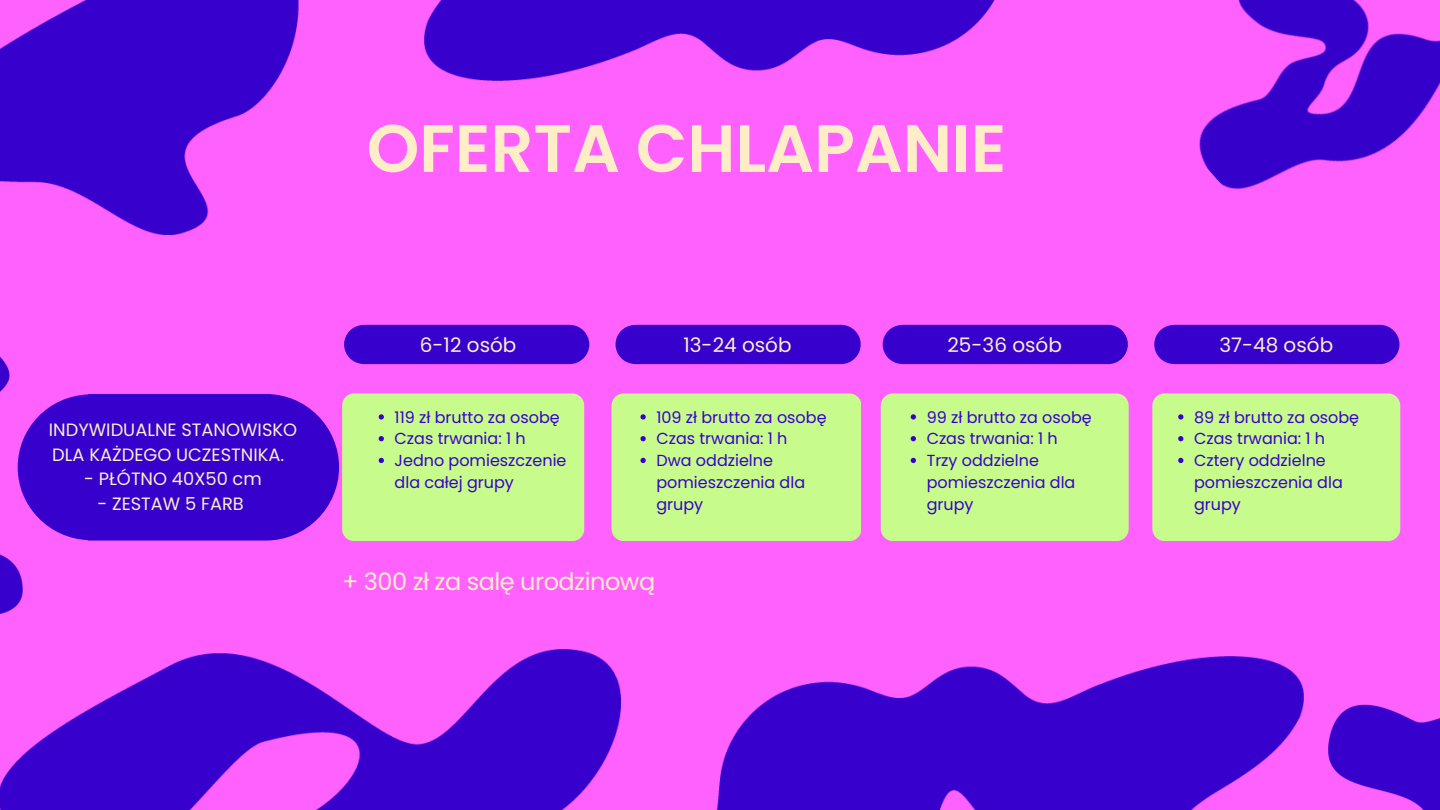
<style>
.page{position:relative;width:1440px;height:810px;background:#ff61ff}
.page>*{position:absolute;margin:0;border:0;box-sizing:border-box;transform-origin:0 0}
.t1{font:600 67px "Poppins";color:#ffedc8}
.t2{font:24px "Poppins";letter-spacing:-.02em;color:#ffedc8}
.t3{font:20px "Poppins";color:#ffedc8}
.t4{font:17.8px/24.8px "Poppins";color:#ffedc8}
.t5{font:16px/21.8px "Poppins";color:#3800cd}
</style>
<div class="page">
<svg style="left:23px;top:394px;width:316px;height:147px;background:#4908d1"></svg>
<div style="left:342px;top:393px;width:242px;height:148px;background:#c7fb8c;border-radius:12px"></div>
<div style="left:612px;top:393px;width:249px;height:148px;background:#c7fb8c;border-radius:12px"></div>
<div style="left:881px;top:393px;width:248px;height:148px;background:#c7fb8c;border-radius:12px"></div>
<div style="left:1152px;top:393px;width:248px;height:148px;background:#c7fb8c;border-radius:12px"></div>
<div style="left:344px;top:325px;width:245px;height:39px;background:#3800cd;border-radius:19px"></div>
<div style="left:616px;top:325px;width:245px;height:39px;background:#3800cd;border-radius:19px"></div>
<div style="left:883px;top:325px;width:245px;height:39px;background:#3800cd;border-radius:19px"></div>
<div style="left:1154px;top:325px;width:245px;height:39px;background:#3800cd;border-radius:19px"></div>
<img style="left:1329px;top:704px;width:111px;height:106px">
<img style="left:0;top:0;width:299px;height:235px">
<img style="left:1199px;top:0;width:241px;height:190px">
<img style="left:0;top:650px;width:620px;height:160px">
<img style="left:0;top:356px;width:23px;height:258px">
<img style="left:424px;top:0;width:571px;height:81px">
<img style="left:716px;top:657px;width:588px;height:153px">
<svg style="left:379px;top:414px;width:5px;height:6px"></svg>
<svg style="left:379px;top:436px;width:5px;height:5px"></svg>
<svg style="left:379px;top:458px;width:5px;height:5px"></svg>
<svg style="left:640px;top:414px;width:6px;height:6px"></svg>
<svg style="left:640px;top:436px;width:6px;height:5px"></svg>
<svg style="left:640px;top:458px;width:6px;height:5px"></svg>
<svg style="left:911px;top:414px;width:5px;height:6px"></svg>
<svg style="left:911px;top:436px;width:5px;height:5px"></svg>
<svg style="left:911px;top:458px;width:5px;height:5px"></svg>
<svg style="left:1178px;top:414px;width:5px;height:6px"></svg>
<svg style="left:1178px;top:436px;width:5px;height:5px"></svg>
<svg style="left:1178px;top:458px;width:5px;height:5px"></svg>
<h3 class="t1" style="left:367px;top:102px;width:641px">OFERTA CHLAPANIE</h3>
<h3 class="t4" style="left:49px;top:417px;width:250px">INDYWIDUALNE STANOWISKO<br>DLA KAŻDEGO UCZESTNIKA.</h3>
<h3 class="t4" style="left:84px;top:467px;width:179px">- PŁÓTNO 40X50 cm</h3>
<h3 class="t4" style="left:97px;top:491px;width:148px">- ZESTAW 5 FARB</h3>
<h3 class="t3" style="left:420px;top:331px;width:98px">6-12 osób</h3>
<p class="t5" style="left:395px;top:406px;width:167px">119 zł brutto za osobę</p>
<p class="t5" style="left:395px;top:428px;width:133px">Czas trwania: 1 h</p>
<p class="t5" style="left:395px;top:450px;width:173px">Jedno pomieszczenie dla całej grupy</p>
<p class="t3" style="left:683px;top:331px;width:110px">13-24 osób</p>
<p class="t3" style="left:947px;top:331px;width:116px">25-36 osób</p>
<p class="t3" style="left:1219px;top:331px;width:115px">37-48 osób</p>
<p class="t5" style="left:656px;top:406px;width:172px">109 zł brutto za osobę</p>
<p class="t5" style="left:656px;top:428px;width:133px">Czas trwania: 1 h</p>
<p class="t5" style="left:656px;top:450px;width:150px">Dwa oddzielne pomieszczenia dla grupy</p>
<p class="t5" style="left:927px;top:406px;width:167px">99 zł brutto za osobę</p>
<p class="t5" style="left:927px;top:428px;width:133px">Czas trwania: 1 h</p>
<p class="t5" style="left:927px;top:450px;width:150px">Trzy oddzielne pomieszczenia dla grupy</p>
<p class="t5" style="left:1194px;top:406px;width:167px">89 zł brutto za osobę</p>
<h2 class="t5" style="left:1194px;top:428px;width:133px">Czas trwania: 1 h</h2>
<p class="t5" style="left:1194px;top:450px;width:150px">Cztery oddzielne pomieszczenia dla grupy</p>
<p class="t2" style="left:342px;top:565px;width:315px">+ 300 zł za salę urodzinową</p>
</div>
